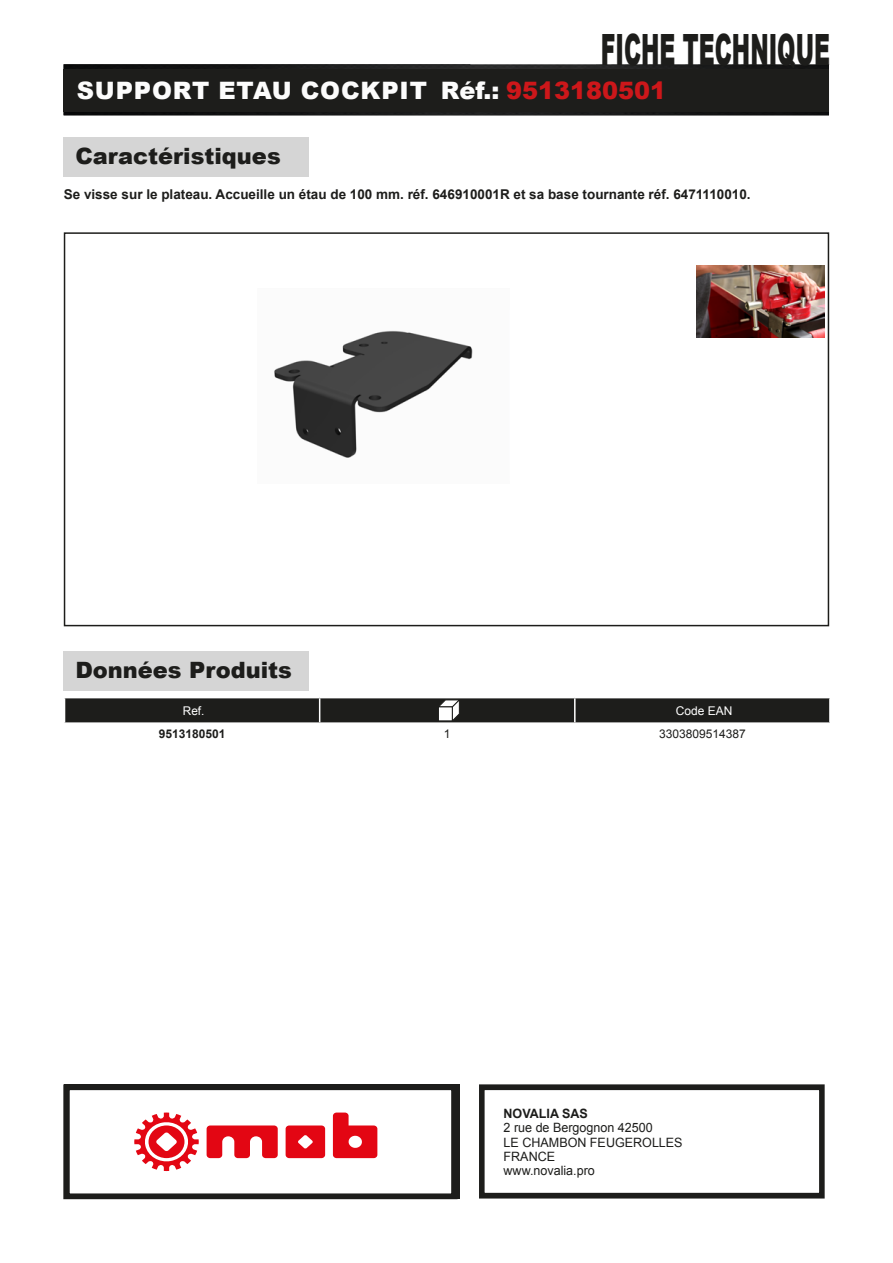
<style>
.page{position:relative;width:893px;height:1263px;background:#fff}
.page>*{position:absolute;margin:0;border:0;box-sizing:border-box;transform-origin:0 0}
.t1{font:900 43.2px "Arial";color:#1d1d1b;scale:.51 1}
.t2{font:900 24px "Arial";letter-spacing:.015em;color:#fcfcfc}
.t3{font:900 22.5px "Arial";color:#1d1d1b}
.t4{font:700 13.5px "Arial";color:#1d1d1b}
.t5{font:12.9px/14.2px "Arial";color:#1d1d1b}
.t6{font:700 12.9px "Arial";color:#1d1d1b}
.t7{font:12px "Arial";color:#1d1d1b}
.t8{font:12px "Arial";color:#fff}
.t9{font:700 12px "Arial";color:#1d1d1b}
.s1{color:#cd171a}
</style>
<div class="page">
<img style="left:64px;top:64px;width:765px;height:51px">
<div style="left:64px;top:69px;width:765px;height:43px;background:#1d1d1b"></div>
<div style="left:479px;top:1084px;width:346px;height:114px;border:6px solid #1d1d1b"></div>
<div style="left:64px;top:137px;width:245px;height:40px;background:#d5d5d5"></div>
<div style="left:64px;top:232px;width:765px;height:394px;border:2px solid #1d1d1b"></div>
<div style="left:64px;top:651px;width:245px;height:40px;background:#d5d5d5"></div>
<svg style="left:64px;top:698px;width:766px;height:25px;background:#2a2a28"></svg>
<img style="left:274px;top:330px;width:199px;height:128px">
<img style="left:697px;top:265px;width:127px;height:72px">
<div style="left:64px;top:1084px;width:393px;height:115px;border:6px solid #1d1d1b"></div>
<svg style="left:207px;top:1125px;width:71px;height:33px"></svg>
<svg style="left:286px;top:1125px;width:39px;height:33px"></svg>
<svg style="left:134px;top:1112px;width:65px;height:59px"></svg>
<svg style="left:333px;top:1112px;width:44px;height:46px"></svg>
<h1 class="t1" style="left:601px;top:18px;width:451px">FICHE TECHNIQUE</h1>
<h2 class="t2" style="left:77px;top:73px;width:591px">SUPPORT ETAU COCKPIT Réf.: <span class="s1">9513180501</span></h2>
<h3 class="t3" style="left:75px;top:140px;width:207px">Caractéristiques</h3>
<p class="t4" style="left:64px;top:184px;width:688px">Se visse sur le plateau. Accueille un étau de 100 mm. réf. 646910001R et sa base tournante réf. 6471110010.</p>
<h3 class="t3" style="left:75px;top:654px;width:218px">Données Produits</h3>
<p class="t8" style="left:183px;top:702px;width:23px">Ref.</p>
<p class="t8" style="left:676px;top:702px;width:58px">Code EAN</p>
<p class="t9" style="left:159px;top:725px;width:68px">9513180501</p>
<p class="t7" style="left:444px;top:725px;width:8px">1</p>
<p class="t7" style="left:659px;top:725px;width:88px">3303809514387</p>
<p class="t6" style="left:504px;top:1105px;width:86px">NOVALIA SAS</p>
<p class="t5" style="left:504px;top:1121px;width:181px">2 rue de Bergognon 42500<br>LE CHAMBON FEUGEROLLES<br>FRANCE<br>www.novalia.pro</p>
</div>
